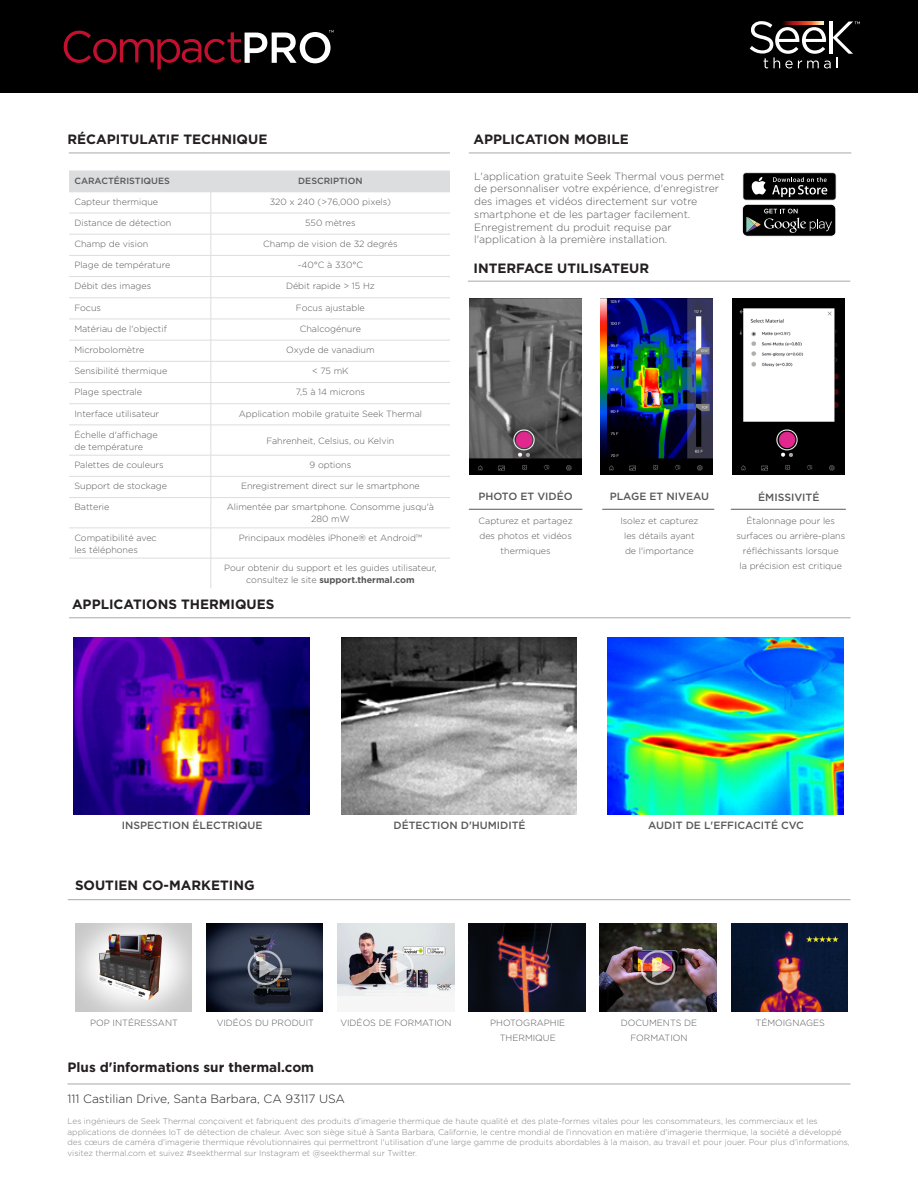
<style>
.page{position:relative;width:918px;height:1188px;background:#fff}
.page>*{position:absolute;margin:0;border:0;box-sizing:border-box;transform-origin:0 0}
.t1{font:700 13.5px "Gotham HTF";color:#231f20}
.t2{font:300 12px "Gotham HTF";color:#231f20}
.t3{font:300 10.5px/12.8px "Gotham HTF";color:#57585a}
.t4{font:500 10.5px "Gotham HTF";color:#57585a}
.t5{font:300 9px/15px "Gotham HTF";color:#57585a;text-align:center}
.t6{font:500 9px "Gotham HTF";color:#57585a}
.t7{font:300 8.25px/10.5px "Gotham HTF";color:#808285}
.s1{font-weight:700}
</style>
<div class="page">
<div style="left:0;top:0;width:918px;height:93px;background:#000"></div>
<svg style="left:64px;top:30px;width:270px;height:40px"></svg>
<hr style="left:69px;top:153px;width:381px;height:1px;background:#a8a9ad">
<img style="left:469px;top:924px;width:116px;height:87px">
<img style="left:600px;top:924px;width:117px;height:87px">
<img style="left:731px;top:924px;width:117px;height:87px">
<img style="left:75px;top:924px;width:117px;height:87px">
<img style="left:206px;top:924px;width:117px;height:87px">
<img style="left:337px;top:924px;width:117px;height:72px">
<hr style="left:68px;top:899px;width:783px;height:1px;background:#a8a9ad">
<hr style="left:68px;top:1084px;width:782px;height:1px;background:#a8a9ad">
<svg style="left:69px;top:171px;width:381px;height:254px"></svg>
<hr style="left:69px;top:425px;width:142px;height:1px;background:#dcdddf">
<hr style="left:211px;top:425px;width:239px;height:1px;background:#dcdddf">
<hr style="left:211px;top:425px;width:1px;height:30px;background:#dcdddf">
<hr style="left:69px;top:455px;width:142px;height:1px;background:#dcdddf">
<hr style="left:211px;top:455px;width:239px;height:1px;background:#dcdddf">
<hr style="left:69px;top:476px;width:142px;height:1px;background:#dcdddf">
<hr style="left:211px;top:476px;width:239px;height:1px;background:#dcdddf">
<svg style="left:211px;top:456px;width:1px;height:41px"></svg>
<hr style="left:69px;top:497px;width:142px;height:1px;background:#dcdddf">
<hr style="left:211px;top:497px;width:239px;height:1px;background:#dcdddf">
<hr style="left:211px;top:498px;width:1px;height:30px;background:#dcdddf">
<hr style="left:69px;top:528px;width:142px;height:1px;background:#dcdddf">
<hr style="left:211px;top:528px;width:239px;height:1px;background:#dcdddf">
<hr style="left:211px;top:528px;width:1px;height:30px;background:#dcdddf">
<hr style="left:69px;top:558px;width:142px;height:1px;background:#dcdddf">
<hr style="left:211px;top:558px;width:239px;height:1px;background:#dcdddf">
<hr style="left:211px;top:558px;width:1px;height:30px;background:#dcdddf">
<hr style="left:468px;top:281px;width:382px;height:1px;background:#a8a9ad">
<hr style="left:469px;top:153px;width:382px;height:1px;background:#a8a9ad">
<hr style="left:69px;top:618px;width:781px;height:1px;background:#a8a9ad">
<hr style="left:469px;top:509px;width:113px;height:1px;background:#57585a">
<hr style="left:731px;top:509px;width:115px;height:1px;background:#57585a">
<hr style="left:603px;top:509px;width:111px;height:1px;background:#57585a">
<div style="left:742px;top:204px;width:94px;height:32px;background:#000;border-radius:5px"></div>
<div style="left:742px;top:204px;width:94px;height:33px;border:1px solid #fff;border-radius:5px"></div>
<svg style="left:746px;top:209px;width:86px;height:24px"></svg>
<div style="left:743px;top:173px;width:93px;height:27px;background:#000;border-radius:3px"></div>
<svg style="left:751px;top:177px;width:15px;height:18px"></svg>
<svg style="left:772px;top:177px;width:55px;height:20px"></svg>
<svg style="left:750px;top:21px;width:110px;height:47px"></svg>
<img style="left:470px;top:298px;width:112px;height:177px">
<img style="left:74px;top:638px;width:235px;height:176px">
<img style="left:608px;top:638px;width:235px;height:176px">
<img style="left:341px;top:638px;width:236px;height:176px">
<img style="left:733px;top:298px;width:112px;height:177px">
<img style="left:601px;top:298px;width:112px;height:177px">
<p class="t1" style="left:68px;top:131px;width:201px">RÉCAPITULATIF TECHNIQUE</p>
<p class="t1" style="left:474px;top:131px;width:157px">APPLICATION MOBILE</p>
<p class="t6" style="left:74px;top:176px;width:97px">CARACTÉRISTIQUES</p>
<p class="t6" style="left:298px;top:176px;width:66px">DESCRIPTION</p>
<p class="t5" style="left:74px;top:194px;width:85px">Capteur thermique</p>
<p class="t5" style="left:270px;top:194px;width:123px">320 x 240 (&gt;76,000 pixels)</p>
<p class="t5" style="left:74px;top:215px;width:98px">Distance de détection</p>
<p class="t5" style="left:305px;top:215px;width:52px">550 mètres</p>
<p class="t5" style="left:74px;top:236px;width:75px">Champ de vision</p>
<p class="t5" style="left:263px;top:236px;width:136px">Champ de vision de 32 degrés</p>
<p class="t5" style="left:74px;top:257px;width:97px">Plage de température</p>
<p class="t5" style="left:298px;top:257px;width:67px">-40°C à 330°C</p>
<p class="t5" style="left:74px;top:279px;width:78px">Débit des images</p>
<p class="t5" style="left:286px;top:279px;width:90px">Débit rapide &gt; 15 Hz</p>
<p class="t5" style="left:74px;top:300px;width:28px">Focus</p>
<p class="t5" style="left:296px;top:300px;width:70px">Focus ajustable</p>
<p class="t5" style="left:74px;top:321px;width:94px">Matériau de l'objectif</p>
<p class="t5" style="left:300px;top:321px;width:63px">Chalcogénure</p>
<p class="t5" style="left:74px;top:342px;width:72px">Microbolomètre</p>
<p class="t5" style="left:286px;top:342px;width:90px">Oxyde de vanadium</p>
<p class="t5" style="left:74px;top:363px;width:94px">Sensibilité thermique</p>
<p class="t5" style="left:312px;top:363px;width:38px">&lt; 75 mK</p>
<p class="t5" style="left:74px;top:385px;width:69px">Plage spectrale</p>
<p class="t5" style="left:296px;top:385px;width:71px">7,5 à 14 microns</p>
<p class="t5" style="left:74px;top:406px;width:86px">Interface utilisateur</p>
<p class="t5" style="left:239px;top:406px;width:185px">Application mobile gratuite Seek Thermal</p>
<p class="t5" style="left:74px;top:429px;width:85px;line-height:12px;text-align:left">Échelle d'affichage de température</p>
<p class="t5" style="left:266px;top:433px;width:130px">Fahrenheit, Celsius, ou Kelvin</p>
<p class="t5" style="left:74px;top:457px;width:91px">Palettes de couleurs</p>
<p class="t5" style="left:310px;top:457px;width:43px">9 options</p>
<p class="t5" style="left:74px;top:478px;width:94px">Support de stockage</p>
<p class="t5" style="left:241px;top:478px;width:180px">Enregistrement direct sur le smartphone</p>
<p class="t5" style="left:74px;top:500px;width:37px">Batterie</p>
<p class="t5" style="left:227px;top:501px;width:209px;line-height:12px">Alimentée par smartphone. Consomme jusqu'à<br>280 mW</p>
<p class="t5" style="left:74px;top:531px;width:84px;line-height:12px;text-align:left">Compatibilité avec les téléphones</p>
<p class="t5" style="left:239px;top:530px;width:185px">Principaux modèles iPhone® et Android™</p>
<p class="t5" style="left:224px;top:562px;width:214px;line-height:12px">Pour obtenir du support et les guides utilisateur, consultez le site <span class="s1">support.thermal.com</span></p>
<p class="t1" style="left:72px;top:596px;width:204px">APPLICATIONS THERMIQUES</p>
<p class="t3" style="left:474px;top:169px;width:252px">L'application gratuite Seek Thermal vous permet de personnaliser votre expérience, d'enregistrer des images et vidéos directement sur votre smartphone et de les partager facilement.<br>Enregistrement du produit requise par l'application à la première installation.</p>
<p class="t1" style="left:474px;top:261px;width:177px">INTERFACE UTILISATEUR</p>
<p class="t4" style="left:478px;top:490px;width:96px">PHOTO ET VIDÉO</p>
<p class="t4" style="left:610px;top:490px;width:101px">PLAGE ET NIVEAU</p>
<p class="t4" style="left:758px;top:491px;width:63px">ÉMISSIVITÉ</p>
<p class="t5" style="left:479px;top:513px;width:96px">Capturez et partagez des photos et vidéos thermiques</p>
<p class="t5" style="left:620px;top:513px;width:80px">Isolez et capturez les détails ayant de l'importance</p>
<p class="t5" style="left:736px;top:513px;width:110px">Étalonnage pour les surfaces ou arrière-plans réfléchissants lorsque<br>la précision est critique</p>
<p class="t4" style="left:122px;top:820px;width:142px">INSPECTION ÉLECTRIQUE</p>
<p class="t4" style="left:394px;top:820px;width:134px">DÉTECTION D'HUMIDITÉ</p>
<p class="t4" style="left:648px;top:820px;width:157px">AUDIT DE L'EFFICACITÉ CVC</p>
<p class="t1" style="left:75px;top:877px;width:181px">SOUTIEN CO-MARKETING</p>
<p class="t5" style="left:90px;top:1015px;width:89px">POP INTÉRESSANT</p>
<p class="t5" style="left:217px;top:1015px;width:99px">VIDÉOS DU PRODUIT</p>
<p class="t5" style="left:340px;top:1015px;width:113px">VIDÉOS DE FORMATION</p>
<p class="t5" style="left:490px;top:1015px;width:77px">PHOTOGRAPHIE<br>THERMIQUE</p>
<p class="t5" style="left:621px;top:1015px;width:78px">DOCUMENTS DE<br>FORMATION</p>
<p class="t5" style="left:756px;top:1015px;width:71px">TÉMOIGNAGES</p>
<p class="t1" style="left:68px;top:1060px;width:248px">Plus d'informations sur thermal.com</p>
<p class="t2" style="left:68px;top:1092px;width:279px">111 Castilian Drive, Santa Barbara, CA 93117 USA</p>
<p class="t7" style="left:68px;top:1116px;width:784px">Les ingénieurs de Seek Thermal conçoivent et fabriquent des produits d'imagerie thermique de haute qualité et des plate-formes vitales pour les consommateurs, les commerciaux et les applications de données IoT de détection de chaleur. Avec son siège situé à Santa Barbara, Californie, le centre mondial de l'innovation en matière d'imagerie thermique, la société a développé des cœurs de caméra d'imagerie thermique révolutionnaires qui permettront l'utilisation d'une large gamme de produits abordables à la maison, au travail et pour jouer. Pour plus d'informations, visitez thermal.com et suivez #seekthermal sur Instagram et @seekthermal sur Twitter.</p>
</div>
